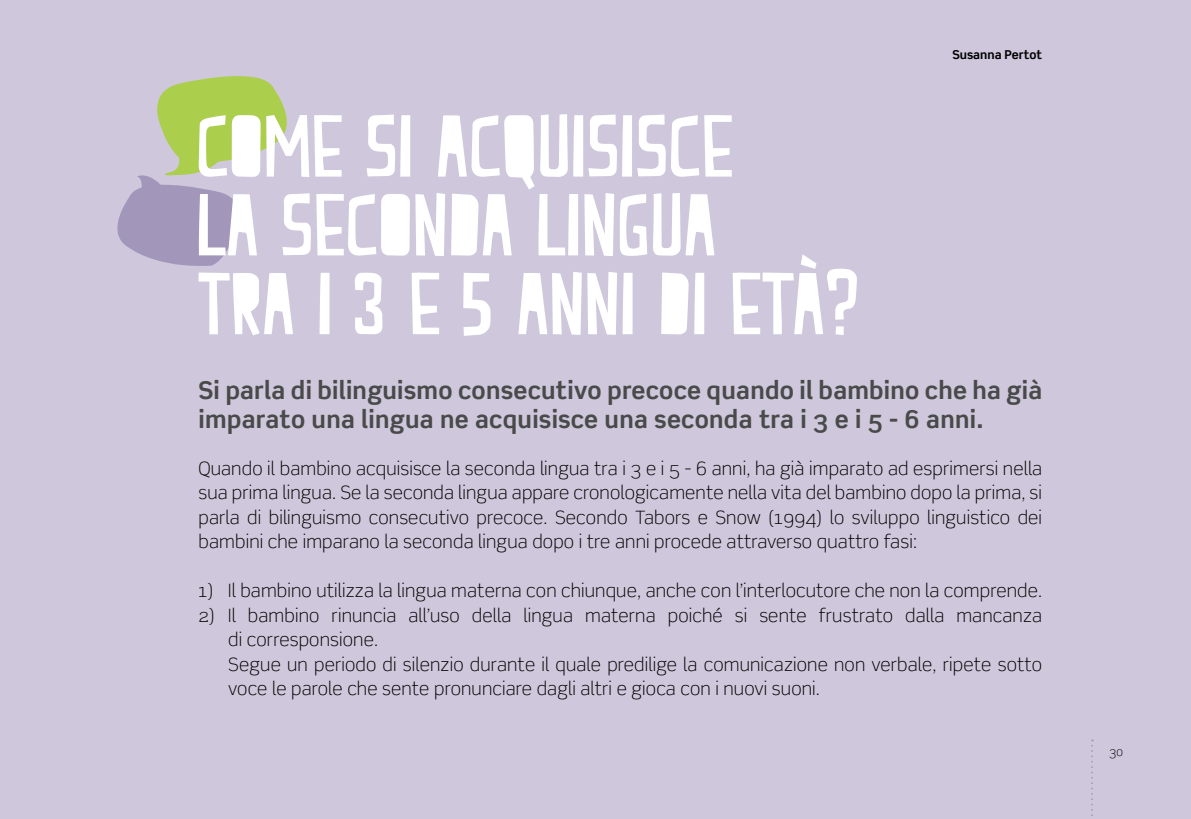
<style>
.page{position:relative;width:1191px;height:819px;background:#cfc8dc}
.page>*{position:absolute;margin:0;border:0;box-sizing:border-box;transform-origin:0 0}
.t1{font:87.5px/78.8px "Peach Milk";color:#fff}
.t2{font:700 24.5px/29.4px "Scene";letter-spacing:.01em;color:#494a4a}
.t3{font:300 18.38px/24.5px "Scene";letter-spacing:.01em;color:#000;text-align:justify}
.t4{font:700 12.25px "Scene";color:#000}
.t5{font:300 12.25px "Scene";color:#000}
</style>
<div class="page">
<svg style="left:1091px;top:739px;width:2px;height:77px"></svg>
<svg style="left:117px;top:76px;width:170px;height:190px"></svg>
<h1 class="t1" style="left:196px;top:106px;width:666px">COME SI ACQUISISCE<br>LA SECONDA LINGUA<br>TRA I 3 E 5 ANNI DI ETÀ?</h1>
<p class="t4" style="left:952px;top:47px;width:91px">Susanna Pertot</p>
<h2 class="t2" style="left:198px;top:375px;width:845px">Si parla di bilinguismo consecutivo precoce quando il bambino che ha già imparato una lingua ne acquisisce una seconda tra i 3 e i 5 - 6 anni.</h2>
<p class="t3" style="left:198px;top:456px;width:845px">Quando il bambino acquisisce la seconda lingua tra i 3 e i 5 - 6 anni, ha già imparato ad esprimersi nella sua prima lingua. Se la seconda lingua appare cronologicamente nella vita del bambino dopo la prima, si parla di bilinguismo consecutivo precoce. Secondo Tabors e Snow (1994) lo sviluppo linguistico dei bambini che imparano la seconda lingua dopo i tre anni procede attraverso quattro fasi:</p>
<p class="t3" style="left:198px;top:578px;width:845px">1) Il bambino utilizza la lingua materna con chiunque, anche con l’interlocutore che non la comprende.</p>
<p class="t3" style="left:228px;top:603px;width:815px;text-align:left;text-indent:-30px">2) Il bambino rinuncia all’uso della lingua materna poiché si sente frustrato dalla mancanza di corresponsione.<br>Segue un periodo di silenzio durante il quale predilige la comunicazione non verbale, ripete sotto voce le parole che sente pronunciare dagli altri e gioca con i nuovi suoni.</p>
<p class="t5" style="left:1109px;top:744px;width:15px">30</p>
</div>
